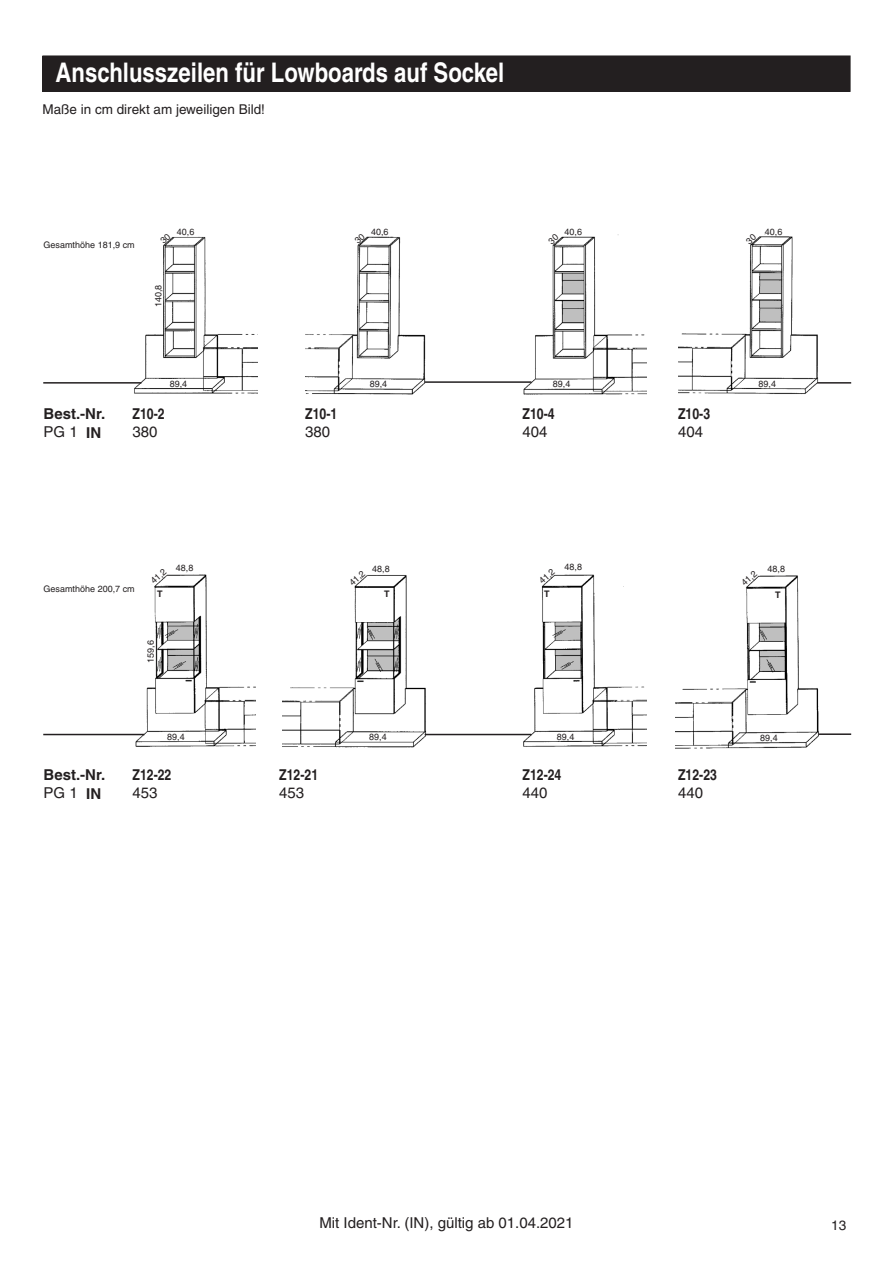
<style>
.page{position:relative;width:893px;height:1263px;background:#fff}
.page>*{position:absolute;margin:0;border:0;box-sizing:border-box;transform-origin:0 0}
.t1{font:700 condensed 27px "Helvetica LT";color:#fff}
.t2{font:15px "Helvetica";color:#231f20}
.t3{font:700 condensed 15px "Helvetica LT";color:#231f20}
.t4{font:700 15px/18px "Helvetica";color:#231f20}
.t5{font:13.5px "Helvetica";color:#231f20}
.t6{font:9px "Helvetica";color:#231f20}
.t7{font:700 9px "Helvetica";color:#231f20}
.s1{font-weight:400}
</style>
<div class="page">
<img style="left:305px;top:236px;width:121px;height:159px">
<img style="left:134px;top:236px;width:123px;height:158px">
<img style="left:678px;top:236px;width:141px;height:159px">
<img style="left:523px;top:236px;width:124px;height:159px">
<img style="left:283px;top:575px;width:146px;height:173px">
<img style="left:134px;top:574px;width:121px;height:173px">
<img style="left:675px;top:575px;width:144px;height:174px">
<img style="left:522px;top:574px;width:125px;height:173px">
<hr style="left:43px;top:382px;width:98px;height:2px;background:#231f20">
<hr style="left:425px;top:381px;width:106px;height:2px;background:#231f20">
<hr style="left:817px;top:382px;width:34px;height:2px;background:#231f20">
<hr style="left:43px;top:734px;width:101px;height:1px;background:#231f20">
<hr style="left:425px;top:734px;width:106px;height:1px;background:#231f20">
<hr style="left:818px;top:733px;width:33px;height:2px;background:#231f20">
<div style="left:43px;top:56px;width:807px;height:35px;background:#231f20"></div>
<div style="left:43px;top:56px;width:807px;height:36px;border:1px solid #231f20"></div>
<svg style="left:160px;top:236px;width:11px;height:8px"></svg>
<svg style="left:354px;top:236px;width:11px;height:8px"></svg>
<svg style="left:548px;top:236px;width:11px;height:9px"></svg>
<svg style="left:745px;top:236px;width:12px;height:9px"></svg>
<h1 class="t1" style="left:56px;top:56px;width:450px">Anschlusszeilen für Lowboards auf Sockel</h1>
<h3 class="t5" style="left:43px;top:101px;width:224px">Maße in cm direkt am jeweiligen Bild!</h3>
<p class="t6" style="left:44px;top:240px;width:93px">Gesamthöhe 181,9 cm</p>
<p class="t6" style="left:177px;top:226px;width:19px">40,6</p>
<p class="t6" style="left:371px;top:226px;width:19px">40,6</p>
<p class="t6" style="left:565px;top:226px;width:19px">40,6</p>
<p class="t6" style="left:765px;top:226px;width:19px">40,6</p>
<p class="t6" style="left:153px;top:307px;width:24px;rotate:-90deg">140,8</p>
<p class="t6" style="left:170px;top:378px;width:19px">89,4</p>
<p class="t6" style="left:370px;top:379px;width:19px">89,4</p>
<p class="t6" style="left:553px;top:379px;width:19px">89,4</p>
<p class="t6" style="left:758px;top:379px;width:19px">89,4</p>
<h2 class="t4" style="left:44px;top:405px;width:63px">Best.-Nr.<br><span class="s1">PG 1</span> IN</h2>
<h2 class="t3" style="left:132px;top:405px;width:34px">Z10-2</h2>
<h2 class="t2" style="left:132px;top:423px;width:27px">380</h2>
<h2 class="t3" style="left:305px;top:405px;width:34px">Z10-1</h2>
<h2 class="t2" style="left:305px;top:423px;width:27px">380</h2>
<h2 class="t3" style="left:522px;top:405px;width:34px">Z10-4</h2>
<h2 class="t2" style="left:522px;top:423px;width:27px">404</h2>
<h2 class="t3" style="left:678px;top:405px;width:34px">Z10-3</h2>
<h2 class="t2" style="left:678px;top:423px;width:27px">404</h2>
<p class="t6" style="left:44px;top:584px;width:93px">Gesamthöhe 200,7 cm</p>
<p class="t6" style="left:176px;top:563px;width:19px">48,8</p>
<p class="t6" style="left:372px;top:564px;width:19px">48,8</p>
<p class="t6" style="left:565px;top:562px;width:19px">48,8</p>
<p class="t6" style="left:768px;top:564px;width:19px">48,8</p>
<p class="t6" style="left:149px;top:578px;width:19px;rotate:-42deg">41,2</p>
<p class="t6" style="left:347px;top:580px;width:19px;rotate:-42deg">41,2</p>
<p class="t6" style="left:537px;top:578px;width:19px;rotate:-42deg">41,2</p>
<p class="t6" style="left:739px;top:580px;width:19px;rotate:-42deg">41,2</p>
<p class="t7" style="left:157px;top:588px;width:7px">T</p>
<p class="t7" style="left:384px;top:588px;width:7px">T</p>
<p class="t7" style="left:544px;top:588px;width:7px">T</p>
<p class="t7" style="left:775px;top:589px;width:7px">T</p>
<p class="t6" style="left:145px;top:663px;width:24px;rotate:-90deg">159,6</p>
<p class="t6" style="left:167px;top:732px;width:19px">89,4</p>
<p class="t6" style="left:369px;top:732px;width:19px">89,4</p>
<p class="t6" style="left:557px;top:732px;width:19px">89,4</p>
<p class="t6" style="left:760px;top:732px;width:19px">89,4</p>
<h2 class="t4" style="left:44px;top:766px;width:63px">Best.-Nr.<br><span class="s1">PG 1</span> IN</h2>
<h2 class="t3" style="left:132px;top:766px;width:40px">Z12-22</h2>
<h2 class="t2" style="left:132px;top:784px;width:27px">453</h2>
<h2 class="t3" style="left:279px;top:766px;width:40px">Z12-21</h2>
<h2 class="t2" style="left:279px;top:784px;width:27px">453</h2>
<h2 class="t3" style="left:522px;top:766px;width:40px">Z12-24</h2>
<h2 class="t2" style="left:522px;top:784px;width:27px">440</h2>
<h2 class="t3" style="left:678px;top:766px;width:40px">Z12-23</h2>
<h2 class="t2" style="left:678px;top:784px;width:27px">440</h2>
<h2 class="t2" style="left:319px;top:1214px;width:256px">Mit Ident-Nr. (IN), gültig ab 01.04.2021</h2>
<h3 class="t5" style="left:831px;top:1218px;width:17px">13</h3>
</div>
